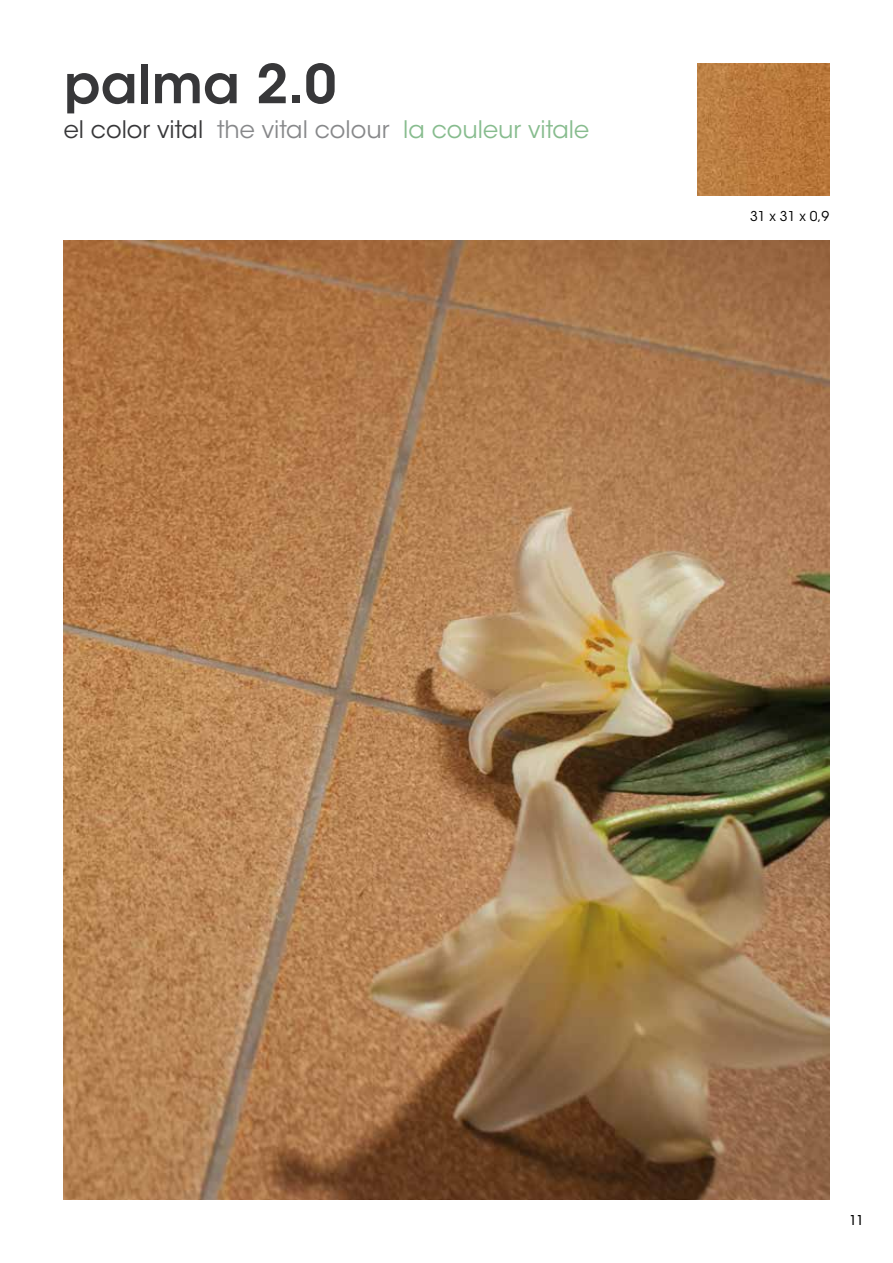
<style>
.page{position:relative;width:893px;height:1263px;background:#fff}
.page>*{position:absolute;margin:0;border:0;box-sizing:border-box;transform-origin:0 0}
.t1{font:600 53.25px "ITC Avant Garde Std";color:#373739}
.t2{font:24px "ITC Avant Garde Std";color:#87bc8e}
.t3{font:13.5px "ITC Avant Garde Std";color:#000}
.t4{font:500 condensed 13.5px "ITC Avant Garde Std";color:#000}
.s1{color:#373739}
.s2{color:#87888a}
</style>
<div class="page">
<img style="left:64px;top:240px;width:765px;height:959px">
<img style="left:697px;top:64px;width:132px;height:132px">
<h1 class="t1" style="left:64px;top:50px;width:274px">palma 2.0</h1>
<p class="t2" style="left:64px;top:115px;width:527px"><span class="s1">el color vital</span> <span class="s2">the vital colour</span> la couleur vitale</p>
<p class="t3" style="left:750px;top:208px;width:81px">31 x 31 x 0,9</p>
<p class="t4" style="left:849px;top:1212px;width:16px">11</p>
</div>
